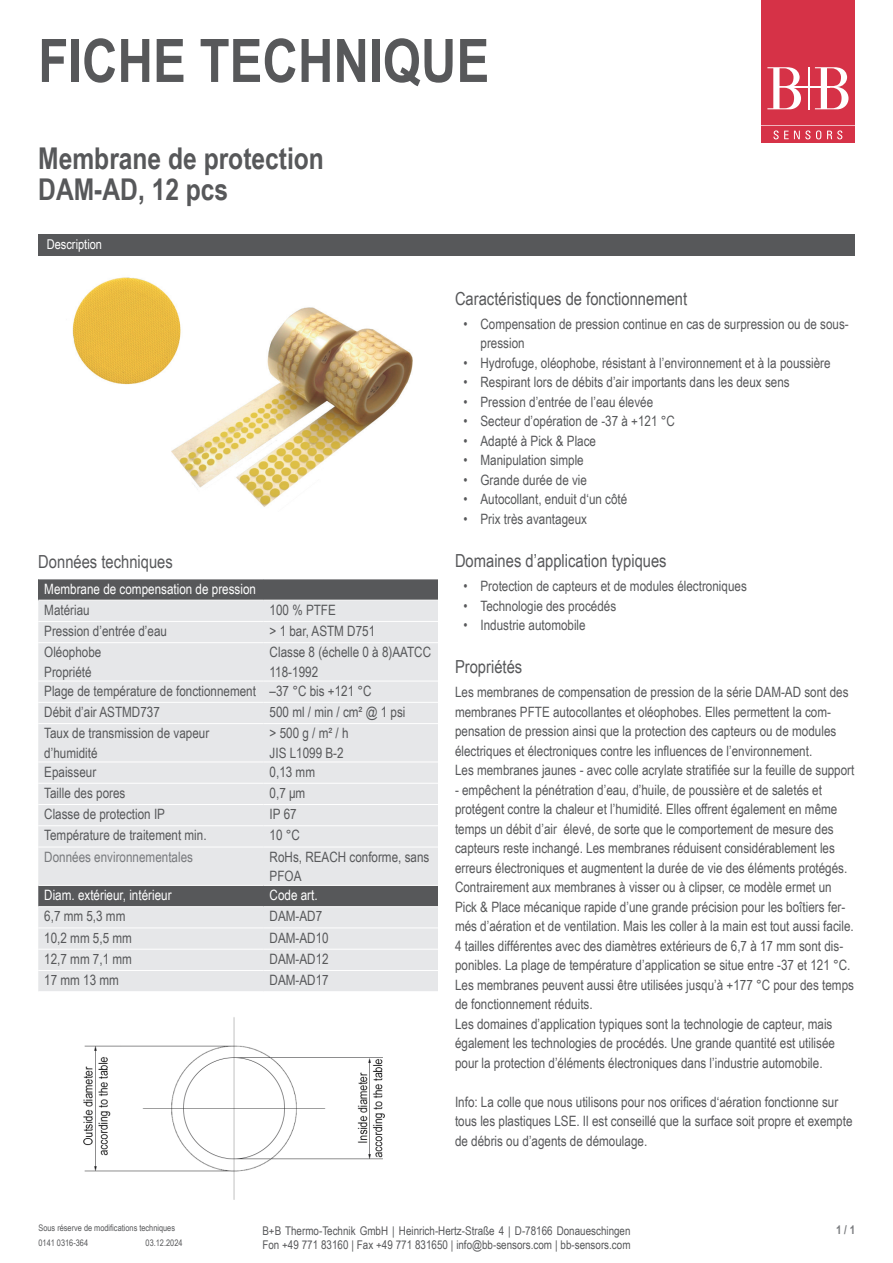
<style>
.page{position:relative;width:893px;height:1263px;background:#fff}
.page>*{position:absolute;margin:0;border:0;box-sizing:border-box;transform-origin:0 0}
.t1{font:700 60px "Arial Narrow";color:#57585a}
.t2{font:700 30px/31.5px "Arial Narrow";color:#57585a}
.t3{font:18px "Arial Narrow";color:#57585a}
.t4{font:14.25px/19.5px "Arial Narrow";color:#57585a}
.t5{font:14.25px "Arial Narrow";color:#fff}
.t6{font:14.25px "Arial Narrow";color:#787a7d}
.t7{font:13.5px "Arial Narrow";color:#fff}
.t8{font:12px/14.4px "Arial Narrow";color:#57585a}
.t9{font:700 12px "Arial Narrow";color:#787a7d}
.t10{font:9px/15px "Arial Narrow";color:#57585a}
</style>
<div class="page">
<div style="left:38px;top:234px;width:817px;height:21px;background:#57585a"></div>
<div style="left:38px;top:579px;width:400px;height:21px;background:#57585a"></div>
<div style="left:38px;top:601px;width:400px;height:390px;background:#e6e7e9"></div>
<div style="left:38px;top:886px;width:400px;height:20px;background:#57585a"></div>
<hr style="left:38px;top:621px;width:226px;height:1px;background:#fff">
<hr style="left:264px;top:621px;width:174px;height:1px;background:#fff">
<hr style="left:38px;top:642px;width:226px;height:1px;background:#fff">
<hr style="left:264px;top:642px;width:174px;height:1px;background:#fff">
<hr style="left:38px;top:681px;width:226px;height:1px;background:#fff">
<hr style="left:264px;top:681px;width:174px;height:1px;background:#fff">
<hr style="left:38px;top:702px;width:226px;height:1px;background:#fff">
<hr style="left:264px;top:702px;width:174px;height:1px;background:#fff">
<hr style="left:38px;top:723px;width:226px;height:1px;background:#fff">
<hr style="left:264px;top:723px;width:174px;height:1px;background:#fff">
<hr style="left:38px;top:762px;width:226px;height:1px;background:#fff">
<hr style="left:264px;top:762px;width:174px;height:1px;background:#fff">
<hr style="left:38px;top:783px;width:226px;height:1px;background:#fff">
<hr style="left:264px;top:783px;width:174px;height:1px;background:#fff">
<hr style="left:38px;top:804px;width:226px;height:1px;background:#fff">
<hr style="left:264px;top:804px;width:174px;height:1px;background:#fff">
<hr style="left:38px;top:825px;width:226px;height:1px;background:#fff">
<hr style="left:264px;top:825px;width:174px;height:1px;background:#fff">
<hr style="left:38px;top:847px;width:226px;height:1px;background:#fff">
<hr style="left:264px;top:847px;width:174px;height:1px;background:#fff">
<hr style="left:38px;top:885px;width:226px;height:1px;background:#fff">
<hr style="left:264px;top:885px;width:174px;height:1px;background:#fff">
<hr style="left:38px;top:906px;width:226px;height:1px;background:#fff">
<hr style="left:264px;top:906px;width:174px;height:1px;background:#fff">
<hr style="left:38px;top:927px;width:226px;height:1px;background:#fff">
<hr style="left:264px;top:927px;width:174px;height:1px;background:#fff">
<hr style="left:38px;top:949px;width:226px;height:1px;background:#fff">
<hr style="left:264px;top:949px;width:174px;height:1px;background:#fff">
<hr style="left:38px;top:970px;width:226px;height:1px;background:#fff">
<hr style="left:264px;top:970px;width:174px;height:1px;background:#fff">
<img style="left:171px;top:307px;width:242px;height:200px">
<img style="left:72px;top:277px;width:126px;height:115px">
<img style="left:83px;top:1017px;width:302px;height:183px">
<div style="left:761px;top:126px;width:94px;height:17px;background:#d63247"></div>
<svg style="left:761px;top:0;width:94px;height:139px"></svg>
<h1 class="t1" style="left:38px;top:15px;width:453px">FICHE TECHNIQUE</h1>
<h2 class="t2" style="left:38px;top:141px;width:287px">Membrane de protection<br>DAM-AD, 12 pcs</h2>
<p class="t7" style="left:47px;top:235px;width:57px">Description</p>
<p class="t3" style="left:38px;top:549px;width:136px">Données techniques</p>
<p class="t5" style="left:44px;top:578px;width:213px">Membrane de compensation de pression</p>
<p class="t4" style="left:44px;top:599px;width:47px">Matériau</p>
<p class="t4" style="left:270px;top:599px;width:68px">100 % PTFE</p>
<p class="t4" style="left:44px;top:621px;width:124px">Pression d’entrée d’eau</p>
<p class="t4" style="left:270px;top:621px;width:107px">&gt; 1 bar, ASTM D751</p>
<p class="t4" style="left:44px;top:642px;width:59px">Oléophobe<br>Propriété</p>
<p class="t4" style="left:270px;top:642px;width:163px">Classe 8 (échelle 0 à 8)AATCC</p>
<p class="t4" style="left:270px;top:661px;width:50px">118-1992</p>
<p class="t4" style="left:44px;top:680px;width:329px">Plage de température de fonctionnement –37 °C bis +121 °C</p>
<p class="t4" style="left:44px;top:702px;width:117px">Débit d’air ASTMD737</p>
<p class="t4" style="left:270px;top:702px;width:137px">500 ml / min / cm² @ 1 psi</p>
<p class="t4" style="left:44px;top:723px;width:166px">Taux de transmission de vapeur d’humidité</p>
<p class="t4" style="left:270px;top:723px;width:80px">&gt; 500 g / m² / h<br>JIS L1099 B-2</p>
<p class="t4" style="left:44px;top:761px;width:53px">Epaisseur</p>
<p class="t4" style="left:270px;top:761px;width:47px">0,13 mm</p>
<p class="t4" style="left:44px;top:782px;width:83px">Taille des pores</p>
<p class="t4" style="left:270px;top:782px;width:37px">0,7 μm</p>
<p class="t4" style="left:44px;top:804px;width:122px">Classe de protection IP</p>
<p class="t4" style="left:270px;top:804px;width:29px">IP 67</p>
<p class="t4" style="left:44px;top:825px;width:164px">Température de traitement min.</p>
<p class="t4" style="left:270px;top:825px;width:32px">10 °C</p>
<p class="t6" style="left:44px;top:846px;width:150px">Données environnementales</p>
<p class="t4" style="left:270px;top:846px;width:161px">RoHs, REACH conforme, sans<br>PFOA</p>
<p class="t5" style="left:44px;top:884px;width:129px">Diam. extérieur, intérieur</p>
<p class="t5" style="left:270px;top:884px;width:50px">Code art.</p>
<p class="t4" style="left:44px;top:906px;width:83px">6,7 mm 5,3 mm</p>
<p class="t4" style="left:270px;top:906px;width:54px">DAM-AD7</p>
<p class="t4" style="left:44px;top:927px;width:89px">10,2 mm 5,5 mm</p>
<p class="t4" style="left:270px;top:927px;width:61px">DAM-AD10</p>
<p class="t4" style="left:44px;top:948px;width:89px">12,7 mm 7,1 mm</p>
<p class="t4" style="left:270px;top:948px;width:61px">DAM-AD12</p>
<p class="t4" style="left:44px;top:970px;width:76px">17 mm 13 mm</p>
<p class="t4" style="left:270px;top:970px;width:61px">DAM-AD17</p>
<p class="t3" style="left:455px;top:286px;width:234px">Caractéristiques de fonctionnement</p>
<p class="t4" style="left:480px;top:314px;width:370px;text-indent:-17px">• Compensation de pression continue en cas de surpression ou de sous&shy;pression</p>
<p class="t4" style="left:463px;top:353px;width:369px">• Hydrofuge, oléophobe, résistant à l’environnement et à la poussière</p>
<p class="t4" style="left:463px;top:372px;width:328px">• Respirant lors de débits d’air importants dans les deux sens</p>
<p class="t4" style="left:463px;top:392px;width:191px">• Pression d’entrée de l’eau élevée</p>
<p class="t4" style="left:463px;top:411px;width:213px">• Secteur d’opération de -37 à +121 °C</p>
<p class="t4" style="left:463px;top:431px;width:134px">• Adapté à Pick &amp; Place</p>
<p class="t4" style="left:463px;top:450px;width:122px">• Manipulation simple</p>
<p class="t4" style="left:463px;top:469px;width:125px">• Grande durée de vie</p>
<p class="t4" style="left:463px;top:489px;width:165px">• Autocollant, enduit d‘un côté</p>
<p class="t4" style="left:463px;top:508px;width:125px">• Prix très avantageux</p>
<p class="t3" style="left:455px;top:548px;width:213px">Domaines d’application typiques</p>
<p class="t4" style="left:463px;top:576px;width:285px">• Protection de capteurs et de modules électroniques</p>
<p class="t4" style="left:463px;top:595px;width:154px">• Technologie des procédés</p>
<p class="t4" style="left:463px;top:615px;width:124px">• Industrie automobile</p>
<p class="t3" style="left:455px;top:654px;width:69px">Propriétés</p>
<p class="t4" style="left:455px;top:682px;width:401px">Les membranes de compensation de pression de la série DAM-AD sont des membranes PFTE autocollantes et oléophobes. Elles permettent la com&shy;pensation de pression ainsi que la protection des capteurs ou de modules électriques et électroniques contre les influences de l’environnement.<br>Les membranes jaunes - avec colle acrylate stratifiée sur la feuille de support</p>
<p class="t4" style="left:455px;top:779px;width:400px">- empêchent la pénétration d’eau, d’huile, de poussière et de saletés et protégent contre la chaleur et l’humidité. Elles offrent également en même temps un débit d’air élevé, de sorte que le comportement de mesure des capteurs reste inchangé. Les membranes réduisent considérablement les erreurs électroniques et augmentent la durée de vie des éléments protégés.<br>Contrairement aux membranes à visser ou à clipser, ce modèle ermet un Pick &amp; Place mécanique rapide d’une grande précision pour les boîtiers fer&shy;més d’aération et de ventilation. Mais les coller à la main est tout aussi facile.<br>4 tailles différentes avec des diamètres extérieurs de 6,7 à 17 mm sont dis&shy;ponibles. La plage de température d’application se situe entre -37 et 121 °C.<br>Les membranes peuvent aussi être utilisées jusqu’à +177 °C pour des temps de fonctionnement réduits.<br>Les domaines d’application typiques sont la technologie de capteur, mais également les technologies de procédés. Une grande quantité est utilisée pour la protection d’éléments électroniques dans l’industrie automobile.</p>
<p class="t4" style="left:455px;top:1091px;width:399px">Info: La colle que nous utilisons pour nos orifices d‘aération fonctionne sur tous les plastiques LSE. Il est conseillé que la surface soit propre et exempte de débris ou d’agents de démoulage.</p>
<p class="t10" style="left:39px;top:1220px;width:138px">Sous réserve de modifications techniques<br>0141 0316-364</p>
<p class="t10" style="left:146px;top:1235px;width:38px">03.12.2024</p>
<p class="t8" style="left:262px;top:1222px;width:370px">B+B Thermo-Technik GmbH | Heinrich-Hertz-Straße 4 | D-78166 Donaueschingen<br>Fon +49 771 83160 | Fax +49 771 831650 | info@bb-sensors.com | bb-sensors.com</p>
<p class="t9" style="left:836px;top:1220px;width:21px">1 / 1</p>
</div>
